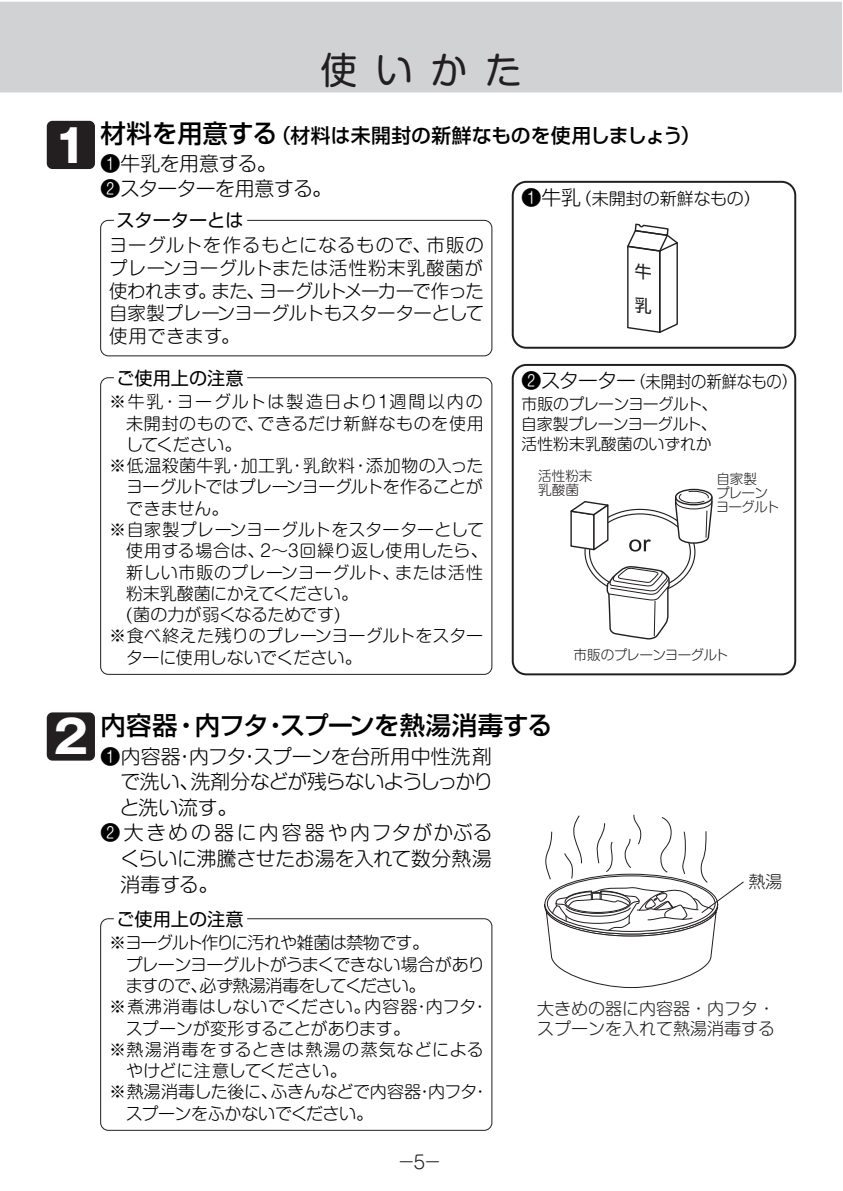
<style>
.page{position:relative;width:843px;height:1191px;background:#fff}
.page>*{position:absolute;margin:0;border:0;box-sizing:border-box;transform-origin:0 0}
.t1{font:700 45.4px "Gothic MB101 Pro";color:#fff}
.t2{font:36.8px "Shin M Go Pro";color:#231f20}
.t3{font:500 25.6px "Shin Go Pro";letter-spacing:-.01em;color:#000}
.t4{font:300 19.8px/25.6px "Shin M Go Pro";letter-spacing:-.005em;color:#000}
.t5{font:500 19.8px "Shin Go Pro";letter-spacing:.005em;color:#000}
.t6{font:300 19.8px "Shin M Go Pro";letter-spacing:.015em;color:#000}
.t7{font:300 19.8px "Shin M Go Pro";letter-spacing:-.035em;color:#000}
.t8{font:300 19.8px "Shin M Go Pro";letter-spacing:.135em;color:#000}
.t9{font:300 18.4px/22.6px "Shin M Go Pro";letter-spacing:-.025em;color:#000;text-align:justify}
.t10{font:300 18.4px "Shin M Go Pro";color:#231f20}
.t11{font:18.2px "Shin Go Pro";color:#000}
.t12{font:300 17px "Shin M Go Pro";letter-spacing:-.005em;color:#000}
.t13{font:300 17px "Shin M Go Pro";letter-spacing:.03em;color:#000}
.t14{font:300 17px "Shin M Go Pro";letter-spacing:-.035em;color:#000}
.t15{font:300 17px/19.8px "Shin M Go Pro";color:#231f20}
.t16{font:300 17px "Shin M Go Pro";letter-spacing:.02em;color:#000}
.t17{font:300 17px "Shin M Go Pro";letter-spacing:.015em;color:#000}
.t18{font:300 17px "Shin M Go Pro";letter-spacing:.025em;color:#000}
.t19{font:300 17px "Shin M Go Pro";letter-spacing:.09em;color:#000}
.t20{font:300 17px "Shin M Go Pro";letter-spacing:.06em;color:#000}
.t21{font:300 17px "Shin M Go Pro";letter-spacing:-.055em;color:#000}
.t22{font:300 17px "Shin M Go Pro";letter-spacing:-.045em;color:#000}
.t23{font:300 17px "Shin M Go Pro";letter-spacing:-.005em;color:#000;scale:.9 1}
.t24{font:300 17px "Shin M Go Pro";letter-spacing:-.025em;color:#000}
.t25{font:300 15.8px/19.8px "Shin M Go Pro";letter-spacing:-.04em;color:#000;text-align:justify}
.t26{font:300 13.6px/14.2px "Shin M Go Pro";letter-spacing:-.045em;color:#231f20}
.s1{font-size:25.6px}
.s2{font-size:19.8px}
</style>
<div class="page">
<div style="left:0;top:2px;width:842px;height:90px;background:#d1d2d4"></div>
<svg style="left:544px;top:814px;width:200px;height:174px"></svg>
<svg style="left:511px;top:180px;width:286px;height:168px"></svg>
<svg style="left:511px;top:363px;width:286px;height:311px"></svg>
<svg style="left:100px;top:219px;width:393px;height:137px"></svg>
<div style="left:47px;top:121px;width:48px;height:48px;background:#231f20"></div>
<div style="left:47px;top:712px;width:48px;height:48px;background:#231f20"></div>
<svg style="left:100px;top:377px;width:393px;height:297px"></svg>
<svg style="left:100px;top:918px;width:393px;height:212px"></svg>
<div style="left:675px;top:489px;width:37px;height:16px;border:1px solid #231f20;border-radius:50%"></div>
<svg style="left:570px;top:490px;width:143px;height:150px"></svg>
<svg style="left:626px;top:223px;width:52px;height:111px"></svg>
<p class="t1" style="left:54px;top:108px;width:36px">1</p>
<p class="t2" style="left:320px;top:40px;width:203px">使いかた</p>
<p class="t5" style="left:101px;top:119px;width:601px"><span class="s1">材料を用意する</span>（材料は未開封の新鮮なものを使用しましょう）</p>
<p class="t4" style="left:101px;top:148px;width:233px">❶牛乳を用意する。<br>❷スターターを用意する。</p>
<p class="t11" style="left:116px;top:205px;width:128px">スターターとは</p>
<p class="t9" style="left:109px;top:232px;width:377px">ヨーグルトを作るもとになるもので、市販のプレーンヨーグルトまたは活性粉末乳酸菌が使われます。また、ヨーグルトメーカーで作った自家製プレーンヨーグルトもスターターとして使用できます。</p>
<p class="t11" style="left:116px;top:363px;width:128px">ご使用上の注意</p>
<p class="t19" style="left:109px;top:388px;width:375px">※牛乳・ヨーグルトは製造日より1週間以内の</p>
<p class="t13" style="left:126px;top:409px;width:359px">未開封のもので、できるだけ新鮮なものを使用</p>
<p class="t12" style="left:126px;top:431px;width:117px">してください。</p>
<p class="t16" style="left:109px;top:452px;width:376px">※低温殺菌牛乳・加工乳・乳飲料・添加物の入った</p>
<p class="t14" style="left:126px;top:473px;width:358px">ヨーグルトではプレーンヨーグルトを作ることが</p>
<p class="t12" style="left:126px;top:494px;width:104px">できません。</p>
<p class="t17" style="left:109px;top:516px;width:376px">※自家製プレーンヨーグルトをスターターとして</p>
<p class="t18" style="left:126px;top:537px;width:363px">使用する場合は、2～3回繰り返し使用したら、</p>
<p class="t13" style="left:126px;top:558px;width:358px">新しい市販のプレーンヨーグルト、または活性</p>
<p class="t12" style="left:126px;top:580px;width:234px">粉末乳酸菌にかえてください。</p>
<p class="t12" style="left:109px;top:601px;width:233px">　(菌の力が弱くなるためです)</p>
<p class="t12" style="left:109px;top:622px;width:375px">※食べ終えた残りのプレーンヨーグルトをスター</p>
<p class="t12" style="left:126px;top:643px;width:237px">ターに使用しないでください。</p>
<p class="t12" style="left:521px;top:185px;width:241px"><span class="s2">❶牛乳</span>（未開封の新鮮なもの）</p>
<p class="t23" style="left:521px;top:368px;width:308px"><span class="s2">❷スターター</span>（未開封の新鮮なもの）</p>
<p class="t25" style="left:521px;top:392px;width:198px">市販のプレーンヨーグルト、自家製プレーンヨーグルト、活性粉末乳酸菌のいずれか</p>
<p class="t26" style="left:538px;top:467px;width:56px">活性粉末乳酸菌</p>
<p class="t26" style="left:716px;top:470px;width:65px">自家製<br>プレーンヨーグルト</p>
<p class="t26" style="left:574px;top:646px;width:156px">市販のプレーンヨーグルト</p>
<p class="t1" style="left:54px;top:699px;width:36px">2</p>
<p class="t3" style="left:101px;top:704px;width:454px">内容器・内フタ・スプーンを熱湯消毒する</p>
<p class="t6" style="left:101px;top:740px;width:393px">❶内容器・内フタ・スプーンを台所用中性洗剤</p>
<p class="t7" style="left:120px;top:766px;width:374px">で洗い、洗剤分などが残らないようしっかり</p>
<p class="t4" style="left:120px;top:792px;width:119px">と洗い流す。</p>
<p class="t8" style="left:101px;top:817px;width:394px">❷大きめの器に内容器や内フタがかぶる</p>
<p class="t4" style="left:120px;top:843px;width:373px">くらいに沸騰させたお湯を入れて数分熱湯</p>
<p class="t4" style="left:120px;top:869px;width:99px">消毒する。</p>
<p class="t15" style="left:748px;top:869px;width:36px">熱湯</p>
<p class="t11" style="left:116px;top:904px;width:128px">ご使用上の注意</p>
<p class="t21" style="left:109px;top:929px;width:321px">※ヨーグルト作りに汚れや雑菌は禁物です。</p>
<p class="t14" style="left:109px;top:950px;width:377px">　プレーンヨーグルトがうまくできない場合があり</p>
<p class="t22" style="left:126px;top:972px;width:301px">ますので、必ず熱湯消毒をしてください。</p>
<p class="t13" style="left:109px;top:993px;width:381px">※煮沸消毒はしないでください。内容器・内フタ・</p>
<p class="t12" style="left:126px;top:1014px;width:286px">スプーンが変形することがあります。</p>
<p class="t20" style="left:109px;top:1035px;width:376px">※熱湯消毒をするときは熱湯の蒸気などによる</p>
<p class="t12" style="left:126px;top:1057px;width:222px">やけどに注意してください。</p>
<p class="t12" style="left:109px;top:1078px;width:381px">※熱湯消毒した後に、ふきんなどで内容器・内フタ・</p>
<p class="t24" style="left:126px;top:1099px;width:249px">スプーンをふかないでください。</p>
<p class="t10" style="left:397px;top:1146px;width:46px">－5－</p>
<p class="t15" style="left:537px;top:997px;width:240px">大きめの器に内容器・内フタ・スプーンを入れて熱湯消毒する</p>
</div>
